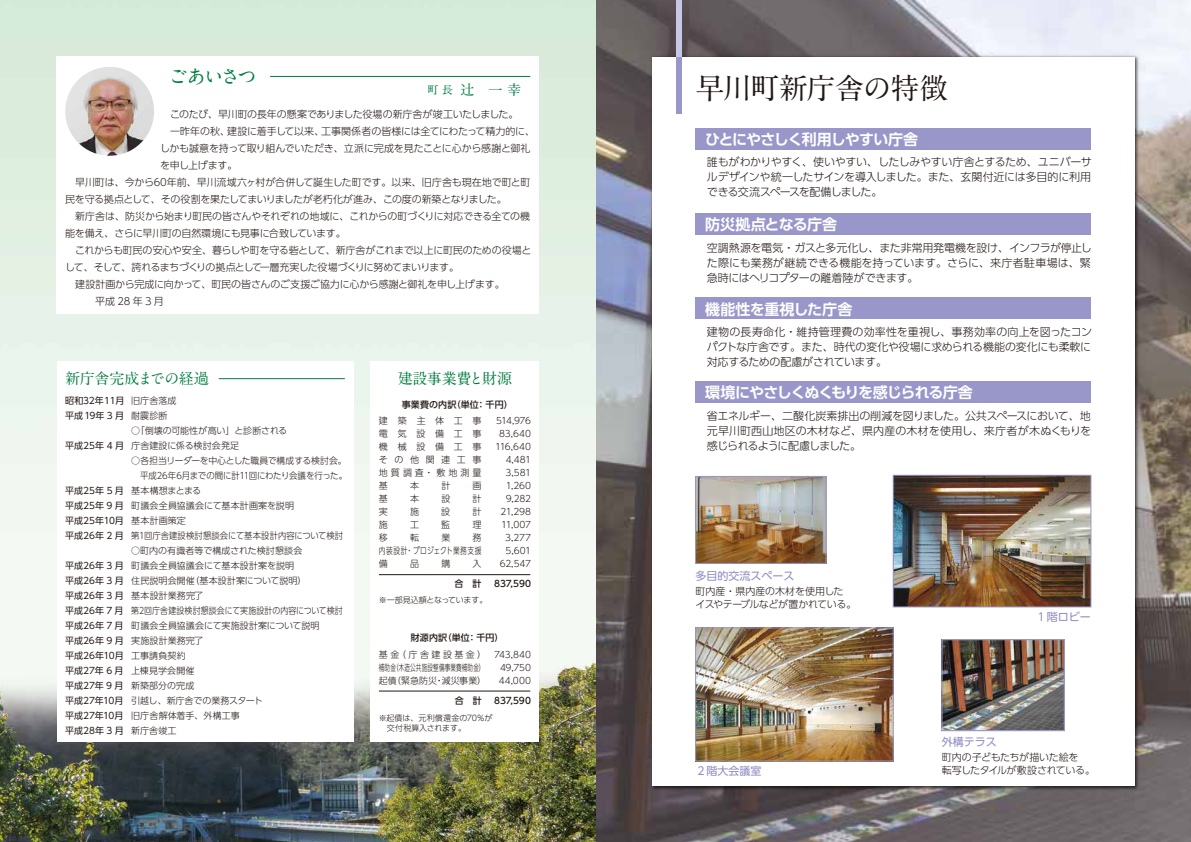
<style>
.page{position:relative;width:1191px;height:842px;background:#fff}
.page>*{position:absolute;margin:0;border:0;box-sizing:border-box;transform-origin:0 0}
.t1{font:700 29px "A1 Mincho Std";letter-spacing:-.04em;color:#221815}
.t2{font:700 20px "A1 Mincho Std";letter-spacing:-.135em;color:#007e41}
.t3{font:700 15px "UD Shin Go Pro De";letter-spacing:-.075em;color:#fff}
.t4{font:700 15px "A1 Mincho Std";letter-spacing:-.035em;color:#007e41}
.t5{font:700 15px "UD Shin Go Pro De";letter-spacing:-.055em;color:#fff}
.t6{font:700 15px "UD Shin Go Pro De";color:#fff}
.t7{font:700 15px "UD Shin Go Pro De";letter-spacing:-.025em;color:#fff}
.t8{font:700 14px "A1 Mincho Std";color:#007e41}
.t9{font:300 11px/15px "UD Shin Go Pro";letter-spacing:-.02em;color:#221815;text-align:justify}
.t10{font:11px "UD Shin Go Pro";color:#8e8bc2}
.t11{font:300 10px/13px "UD Shin Go Pro";letter-spacing:-.025em;color:#221815}
.t12{font:300 10px "UD Shin Go Pro";letter-spacing:-.065em;color:#221815}
.t13{font:300 9px/15px "UD Shin Go Pro";letter-spacing:.005em;color:#221815;text-align:justify}
.t14{font:300 9px/13px "UD Shin Go Pro";letter-spacing:-.035em;color:#221815;text-align:right}
.t15{font:500 9px "UD Shin Go Pro";letter-spacing:.005em;color:#221815}
.t16{font:300 9px "UD Shin Go Pro";letter-spacing:-.03em;color:#221815}
.t17{font:300 9px/13px "UD Shin Go Pro";letter-spacing:.03em;color:#221815}
.t18{font:9px/15px "UD Shin Go Pro";letter-spacing:-.005em;color:#221815}
.t19{font:300 9px "UD Shin Go Pro";letter-spacing:.005em;color:#221815;scale:.92 1}
.t20{font:300 9px "UD Shin Go Pro";letter-spacing:-.015em;color:#221815}
.t21{font:300 8px/10px "UD Shin Go Pro";color:#221815}
.t22{font:300 8px "UD Shin Go Pro";letter-spacing:-.025em;color:#221815}
.s1{font-size:11px}
.s2{font-weight:300}
.s3{font-weight:400}
</style>
<div class="page">
<img style="left:0;top:0;width:1191px;height:842px">
<img style="left:649px;top:54px;width:491px;height:737px">
<div style="left:652px;top:57px;width:482px;height:728px;background:#fff"></div>
<div style="left:57px;top:57px;width:482px;height:257px;background:#fff"></div>
<div style="left:57px;top:361px;width:296px;height:381px;background:#fff"></div>
<div style="left:370px;top:361px;width:169px;height:381px;background:#fff"></div>
<img style="left:894px;top:477px;width:195px;height:128px">
<div style="left:892px;top:475px;width:199px;height:132px;border:1px solid #9997c9"></div>
<img style="left:697px;top:478px;width:127px;height:84px">
<div style="left:695px;top:476px;width:131px;height:88px;border:1px solid #9997c9"></div>
<img style="left:943px;top:641px;width:120px;height:88px">
<div style="left:941px;top:639px;width:124px;height:92px;border:1px solid #9997c9"></div>
<img style="left:697px;top:629px;width:194px;height:130px">
<div style="left:695px;top:627px;width:198px;height:134px;border:1px solid #9997c9"></div>
<img style="left:65px;top:67px;width:89px;height:89px;border-radius:44px">
<div style="left:695px;top:128px;width:395px;height:22px;background:#9997c9"></div>
<div style="left:676px;top:57px;width:6px;height:56px;background:#9997c9"></div>
<div style="left:676px;top:0;width:6px;height:57px;background:#c7c8e5"></div>
<div style="left:695px;top:213px;width:395px;height:22px;background:#9997c9"></div>
<div style="left:695px;top:298px;width:395px;height:21px;background:#9997c9"></div>
<div style="left:695px;top:381px;width:395px;height:22px;background:#9997c9"></div>
<hr style="left:270px;top:76px;width:260px;height:1px;background:#007e41">
<hr style="left:219px;top:378px;width:126px;height:1px;background:#007e41">
<hr style="left:379px;top:574px;width:151px;height:1px;background:#221815">
<hr style="left:379px;top:691px;width:151px;height:1px;background:#221815">
<h2 class="t2" style="left:168px;top:60px;width:91px">ごあいさつ</h2>
<h3 class="t8" style="left:427px;top:79px;width:95px"><span class="s1">町 長</span> 辻　一 幸</h3>
<p class="t11" style="left:160px;top:107px;width:360px">　このたび、早川町の長年の懸案でありました役場の新庁舎が竣工いたしました。</p>
<p class="t11" style="left:160px;top:124px;width:377px">　一昨年の秋、建設に着手して以来、工事関係者の皆様には全てにわたって精力的に、</p>
<p class="t11" style="left:160px;top:141px;width:372px">しかも誠意を持って取り組んでいただき、立派に完成を見たことに心から感謝と御礼</p>
<p class="t11" style="left:160px;top:158px;width:79px">を申し上げます。</p>
<p class="t11" style="left:65px;top:175px;width:467px">　早川町は、今から60年前、早川流域六ヶ村が合併して誕生した町です。以来、旧庁舎も現在地で町と町</p>
<p class="t11" style="left:65px;top:192px;width:443px">民を守る拠点として、その役割を果たしてまいりましたが老朽化が進み、この度の新築となりました。</p>
<p class="t11" style="left:65px;top:209px;width:466px">　新庁舎は、防災から始まり町民の皆さんやそれぞれの地域に、これからの町づくりに対応できる全ての機</p>
<p class="t11" style="left:65px;top:226px;width:282px">能を備え、さらに早川町の自然環境にも見事に合致しています。</p>
<p class="t11" style="left:65px;top:243px;width:468px">　これからも町民の安心や安全、暮らしや町を守る砦として、新庁舎がこれまで以上に町民のための役場と</p>
<p class="t12" style="left:65px;top:259px;width:395px">して、そして、誇れるまちづくりの拠点として一層充実した役場づくりに努めてまいります。</p>
<p class="t11" style="left:65px;top:277px;width:441px">　建設計画から完成に向かって、町民の皆さんのご支援ご協力に心から感謝と御礼を申し上げます。</p>
<p class="t11" style="left:65px;top:294px;width:100px">　　　平成 28 年 3 月</p>
<h3 class="t4" style="left:65px;top:366px;width:145px">新庁舎完成までの経過</h3>
<h3 class="t4" style="left:398px;top:366px;width:116px">建設事業費と財源</h3>
<p class="t18" style="left:65px;top:392px;width:113px">昭和32年11月 <span class="s2">旧庁舎落成</span>平成19年 3 月 <span class="s2">耐震診断</span></p>
<p class="t13" style="left:65px;top:422px;width:223px;text-indent:66px">○「倒壊の可能性が高い」と診断される<span class="s3">平成25年 4 月</span> 庁舎建設に係る検討会発足</p>
<p class="t20" style="left:131px;top:453px;width:217px">○各担当リーダーを中心とした職員で構成する検討会。</p>
<p class="t16" style="left:131px;top:468px;width:217px">　平成26年6月までの間に計11回にわたり会議を行った。</p>
<p class="t16" style="left:65px;top:483px;width:138px"><span class="s3">平成25年 5 月</span> 基本構想まとまる</p>
<p class="t13" style="left:65px;top:497px;width:230px"><span class="s3">平成25年 9 月</span> 町議会全員協議会にて基本計画案を説明</p>
<p class="t18" style="left:65px;top:512px;width:122px">平成25年10月 <span class="s2">基本計画策定</span></p>
<p class="t19" style="left:65px;top:528px;width:303px"><span class="s3">平成26年 2 月</span> 第1回庁舎建設検討懇談会にて基本設計内容について検討</p>
<p class="t13" style="left:65px;top:542px;width:279px;text-align:left;text-indent:66px">○町内の有識者等で構成された検討懇談会<br><span class="s3">平成26年 3 月</span> 町議会全員協議会にて基本設計案を説明<br><span class="s3">平成26年 3 月</span> 住民説明会開催（基本設計案について説明）<br><span class="s3">平成26年 3 月</span> 基本設計業務完了<br><span class="s3">平成26年 7 月</span> 第2回庁舎建設検討懇談会にて実施設計の内容について検討<span class="s3">平成26年 7 月</span> 町議会全員協議会にて実施設計案について説明<br><span class="s3">平成26年 9 月</span> 実施設計業務完了<br><span class="s3">平成26年10月</span> 工事請負契約<br><span class="s3">平成27年 6 月</span> 上棟見学会開催<br><span class="s3">平成27年 9 月</span> 新築部分の完成<br><span class="s3">平成27年10月</span> 引越し、新庁舎での業務スタート<br><span class="s3">平成27年10月</span> 旧庁舎解体着手、外構工事<br><span class="s3">平成28年 3 月</span> 新庁舎竣工</p>
<p class="t15" style="left:402px;top:397px;width:112px">事業費の内訳（単位：千円）</p>
<p class="t13" style="left:379px;top:414px;width:104px;line-height:13px">建築主体工事電気設備工事機械設備工事その他関連工事地質調査・敷地測量基</p>
<p class="t13" style="left:410px;top:478px;width:10px">本</p>
<p class="t13" style="left:441px;top:478px;width:10px">計</p>
<p class="t13" style="left:472px;top:478px;width:10px">画</p>
<p class="t13" style="left:379px;top:491px;width:10px">基</p>
<p class="t13" style="left:410px;top:491px;width:10px">本</p>
<p class="t13" style="left:441px;top:491px;width:10px">設</p>
<p class="t13" style="left:472px;top:491px;width:10px">計</p>
<p class="t13" style="left:379px;top:504px;width:10px">実</p>
<p class="t13" style="left:410px;top:504px;width:10px">施</p>
<p class="t13" style="left:441px;top:504px;width:10px">設</p>
<p class="t13" style="left:472px;top:504px;width:10px">計</p>
<p class="t13" style="left:379px;top:517px;width:10px">施</p>
<p class="t13" style="left:410px;top:517px;width:10px">工</p>
<p class="t13" style="left:441px;top:517px;width:10px">監</p>
<p class="t13" style="left:472px;top:517px;width:10px">理</p>
<p class="t13" style="left:379px;top:530px;width:10px">移</p>
<p class="t13" style="left:410px;top:530px;width:10px">転</p>
<p class="t13" style="left:441px;top:530px;width:10px">業</p>
<p class="t13" style="left:379px;top:531px;width:104px;line-height:13px;text-indent:94px">務内装設計・プロジェクト業務支援備</p>
<p class="t13" style="left:410px;top:556px;width:10px">品</p>
<p class="t13" style="left:441px;top:556px;width:11px">購</p>
<p class="t13" style="left:472px;top:556px;width:10px">入</p>
<p class="t15" style="left:454px;top:577px;width:28px">合　計</p>
<p class="t22" style="left:379px;top:594px;width:110px">※一部見込額となっています。</p>
<p class="t14" style="left:495px;top:414px;width:38px">514,976<br>83,640<br>116,640<br>4,481<br>3,581<br>1,260<br>9,282<br>21,298<br>11,007<br>3,277<br>5,601<br>62,547</p>
<p class="t15" style="left:494px;top:577px;width:38px">837,590</p>
<p class="t15" style="left:411px;top:630px;width:94px">財源内訳（単位：千円）</p>
<p class="t17" style="left:379px;top:648px;width:109px">基金（庁舎建設基金）補助金（木造公共施設整備事業費補助金）起債（緊急防災・減災事業）</p>
<p class="t15" style="left:455px;top:694px;width:28px">合　計</p>
<p class="t13" style="left:499px;top:648px;width:34px;line-height:13px;text-indent:-4px">743,840<br>49,750<br>44,000</p>
<p class="t15" style="left:494px;top:694px;width:38px">837,590</p>
<p class="t21" style="left:379px;top:712px;width:115px">※起債は、元利償還金の70％が　交付税算入されます。</p>
<h1 class="t1" style="left:695px;top:65px;width:254px">早川町新庁舎の特徴</h1>
<h3 class="t5" style="left:705px;top:127px;width:215px">ひとにやさしく利用しやすい庁舎</h3>
<p class="t9" style="left:707px;top:154px;width:386px">誰もがわかりやすく、使いやすい、したしみやすい庁舎とするため、ユニバーサルデザインや統一したサインを導入しました。また、玄関付近には多目的に利用できる交流スペースを配備しました。</p>
<h3 class="t7" style="left:705px;top:212px;width:133px">防災拠点となる庁舎</h3>
<p class="t9" style="left:707px;top:239px;width:386px">空調熱源を電気・ガスと多元化し、また非常用発電機を設け、インフラが停止した際にも業務が継続できる機能を持っています。さらに、来庁者駐車場は、緊急時にはヘリコプターの離着陸ができます。</p>
<h3 class="t6" style="left:705px;top:297px;width:149px">機能性を重視した庁舎</h3>
<p class="t9" style="left:707px;top:324px;width:387px">建物の長寿命化・維持管理費の効率性を重視し、事務効率の向上を図ったコンパクトな庁舎です。また、時代の変化や役場に求められる機能の変化にも柔軟に対応するための配慮がされています。</p>
<h3 class="t3" style="left:705px;top:381px;width:269px">環境にやさしくぬくもりを感じられる庁舎</h3>
<p class="t9" style="left:707px;top:408px;width:386px">省エネルギー、二酸化炭素排出の削減を図りました。公共スペースにおいて、地元早川町西山地区の木材など、県内産の木材を使用し、来庁者が木ぬくもりを感じられるように配慮しました。</p>
<p class="t10" style="left:695px;top:567px;width:100px">多目的交流スペース</p>
<p class="t11" style="left:695px;top:584px;width:162px">町内産・県内産の木材を使用した<br>イスやテーブルなどが置かれている。</p>
<p class="t10" style="left:695px;top:762px;width:67px">２階大会議室</p>
<p class="t10" style="left:1035px;top:608px;width:56px">１階ロビー</p>
<p class="t10" style="left:942px;top:733px;width:56px">外構テラス</p>
<p class="t11" style="left:942px;top:751px;width:155px">町内の子どもたちが描いた絵を<br>転写したタイルが敷設されている。</p>
</div>
